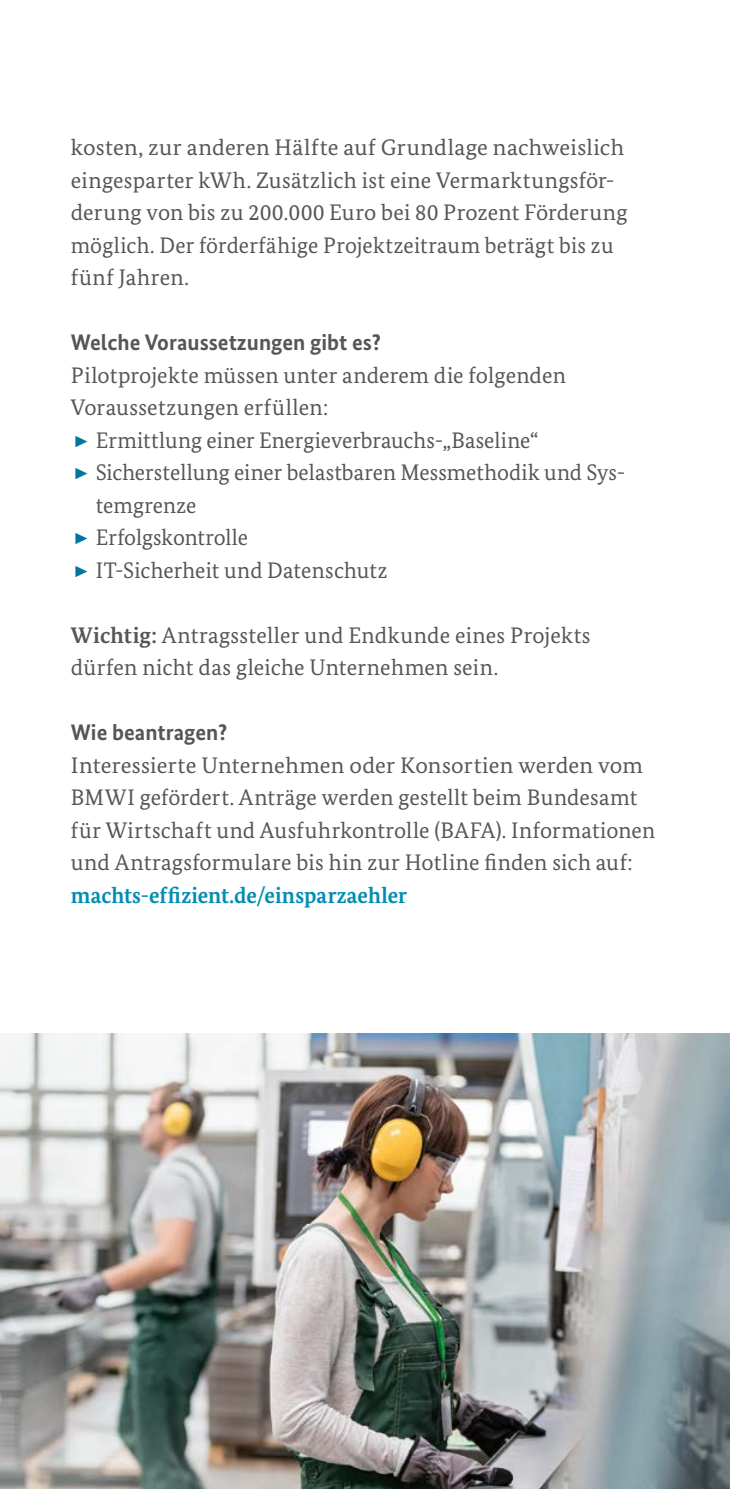
<style>
.page{position:relative;width:730px;height:1489px;background:#fff}
.page>*{position:absolute;margin:0;border:0;box-sizing:border-box;transform-origin:0 0}
.t1{font:22.5px/32.5px "Bundes Serif";letter-spacing:.01em;color:#565656}
.t2{font:700 22.5px "Bundes Sans";color:#565656}
.t3{font:22.5px "Bundes Serif";letter-spacing:-.01em;color:#565656}
.s1{color:#0075a0}
.s2{font-weight:700}
.s3{font-weight:700;color:#008db4}
</style>
<div class="page">
<img style="left:0;top:1033px;width:730px;height:455px">
<p class="t1" style="left:71px;top:131px;width:558px">kosten, zur anderen Hälfte auf Grundlage nachweislich eingesparter kWh. Zusätzlich ist eine Vermarktungsför&shy;derung von bis zu 200.000 Euro bei 80 Prozent Förderung möglich. Der förderfähige Projektzeitraum beträgt bis zu fünf Jahren.</p>
<h3 class="t2" style="left:71px;top:329px;width:312px">Welche Voraussetzungen gibt es?</h3>
<p class="t1" style="left:71px;top:358px;width:497px">Pilotprojekte müssen unter anderem die folgenden<br>Voraussetzungen erfüllen:</p>
<p class="t1" style="left:71px;top:423px;width:469px"><span class="s1">•</span> Ermittlung einer Energieverbrauchs-„Baseline“</p>
<p class="t1" style="left:96px;top:456px;width:531px;text-indent:-25px"><span class="s1">•</span> Sicherstellung einer belastbaren Messmethodik und Sys&shy;temgrenze</p>
<p class="t3" style="left:71px;top:524px;width:179px"><span class="s1">•</span> Erfolgskontrolle</p>
<p class="t1" style="left:71px;top:553px;width:318px"><span class="s1">•</span> IT-Sicherheit und Datenschutz</p>
<p class="t1" style="left:71px;top:618px;width:521px"><span class="s2">Wichtig:</span> Antragssteller und Endkunde eines Projekts dürfen nicht das gleiche Unternehmen sein.</p>
<h3 class="t2" style="left:71px;top:719px;width:158px">Wie beantragen?</h3>
<p class="t1" style="left:71px;top:748px;width:586px">Interessierte Unternehmen oder Konsortien werden vom BMWI gefördert. Anträge werden gestellt beim Bundesamt für Wirtschaft und Ausfuhrkontrolle (BAFA). Informationen und Antragsformulare bis hin zur Hotline finden sich auf: <span class="s3">machts-effizient.de/einsparzaehler</span></p>
</div>
